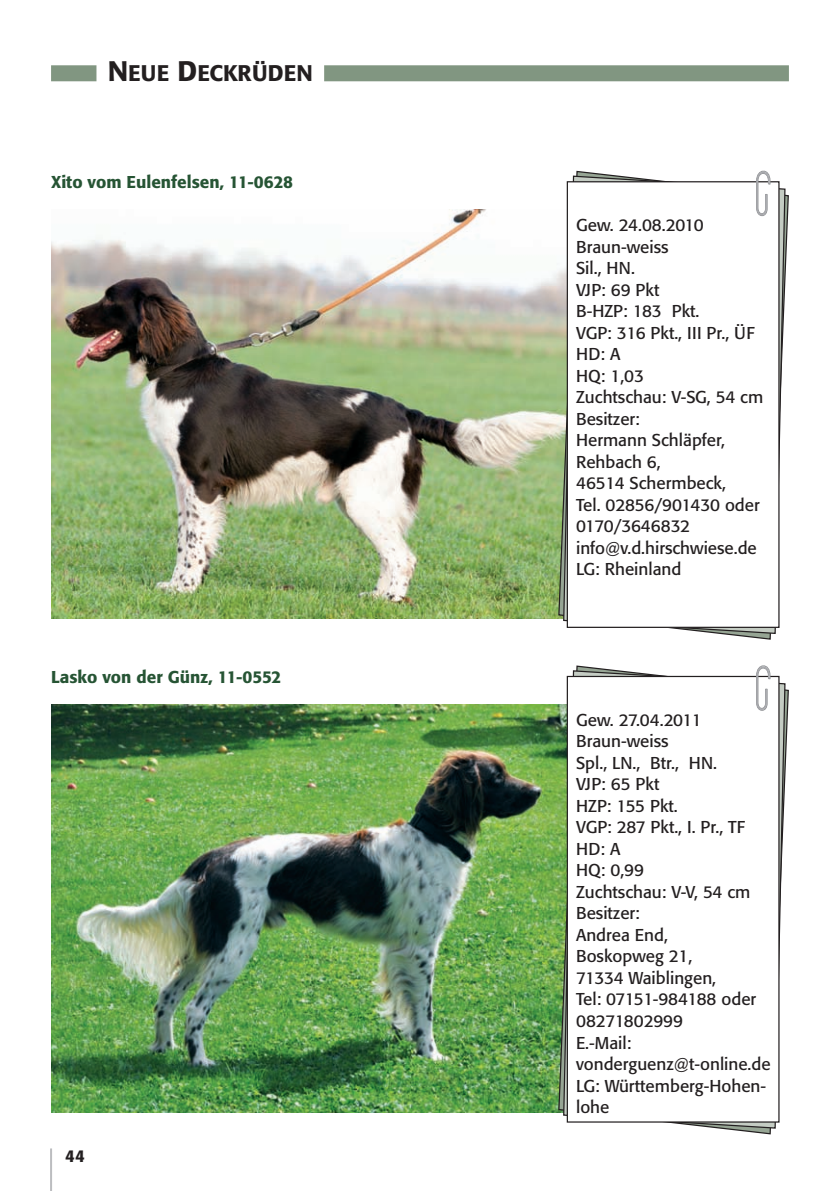
<style>
.page{position:relative;width:840px;height:1191px;background:#fff}
.page>*{position:absolute;margin:0;border:0;box-sizing:border-box;transform-origin:0 0}
.t1{font:22.4px "Formata Medium SC800";color:#231f20}
.t2{font:17px/21.6px "Formata";color:#231f20}
.t3{font:500 17px "Formata";color:#265434}
.t4{font:500 17px "Formata";color:#231f20}
.s1{font-size:28px}
</style>
<div class="page">
<hr style="left:50px;top:1148px;width:2px;height:43px;background:#bcbdc0">
<div style="left:51px;top:65px;width:737px;height:16px;background:#819681"></div>
<div style="left:96px;top:64px;width:228px;height:18px;background:#fff"></div>
<img style="left:51px;top:210px;width:490px;height:408px">
<svg style="left:541px;top:170px;width:230px;height:470px"></svg>
<svg style="left:554px;top:171px;width:235px;height:467px"></svg>
<div style="left:567px;top:182px;width:211px;height:445px;background:#fff"></div>
<div style="left:566px;top:181px;width:213px;height:447px;border:1px solid #231f20"></div>
<svg style="left:755px;top:170px;width:15px;height:47px"></svg>
<img style="left:51px;top:704px;width:490px;height:409px">
<img style="left:541px;top:665px;width:230px;height:470px">
<svg style="left:554px;top:666px;width:235px;height:467px"></svg>
<div style="left:567px;top:676px;width:211px;height:446px;background:#fff"></div>
<div style="left:566px;top:676px;width:213px;height:446px;border:1px solid #231f20"></div>
<svg style="left:755px;top:665px;width:15px;height:46px"></svg>
<h1 class="t1" style="left:108px;top:60px;width:206px"><span class="s1">N</span>EUE <span class="s1">D</span>ECKRÜDEN</h1>
<p class="t3" style="left:51px;top:172px;width:243px">Xito vom Eulenfelsen, 11-0628</p>
<p class="t3" style="left:51px;top:666px;width:232px">Lasko von der Günz, 11-0552</p>
<p class="t4" style="left:65px;top:1145px;width:21px">44</p>
<p class="t2" style="left:575px;top:214px;width:189px">Gew. 24.08.2010<br>Braun-weiss<br>Sil., HN.<br>VJP: 69 Pkt<br>B-HZP: 183 Pkt.<br>VGP: 316 Pkt., III Pr., ÜF<br>HD: A<br>HQ: 1,03<br>Zuchtschau: V-SG, 54 cm<br>Besitzer:<br>Hermann Schläpfer,<br>Rehbach 6,<br>46514 Schermbeck,<br>Tel. 02856/901430 oder<br>0170/3646832 info@v.d.hirschwiese.de<br>LG: Rheinland</p>
<p class="t2" style="left:575px;top:709px;width:196px">Gew. 27.04.2011<br>Braun-weiss<br>Spl., LN., Btr., HN.<br>VJP: 65 Pkt<br>HZP: 155 Pkt.<br>VGP: 287 Pkt., I. Pr., TF<br>HD: A<br>HQ: 0,99<br>Zuchtschau: V-V, 54 cm<br>Besitzer:<br>Andrea End,<br>Boskopweg 21,<br>71334 Waiblingen,<br>Tel: 07151-984188 oder<br>08271802999<br>E.-Mail: vonderguenz@t-online.de<br>LG: Württemberg-Hohen&shy;lohe</p>
</div>
